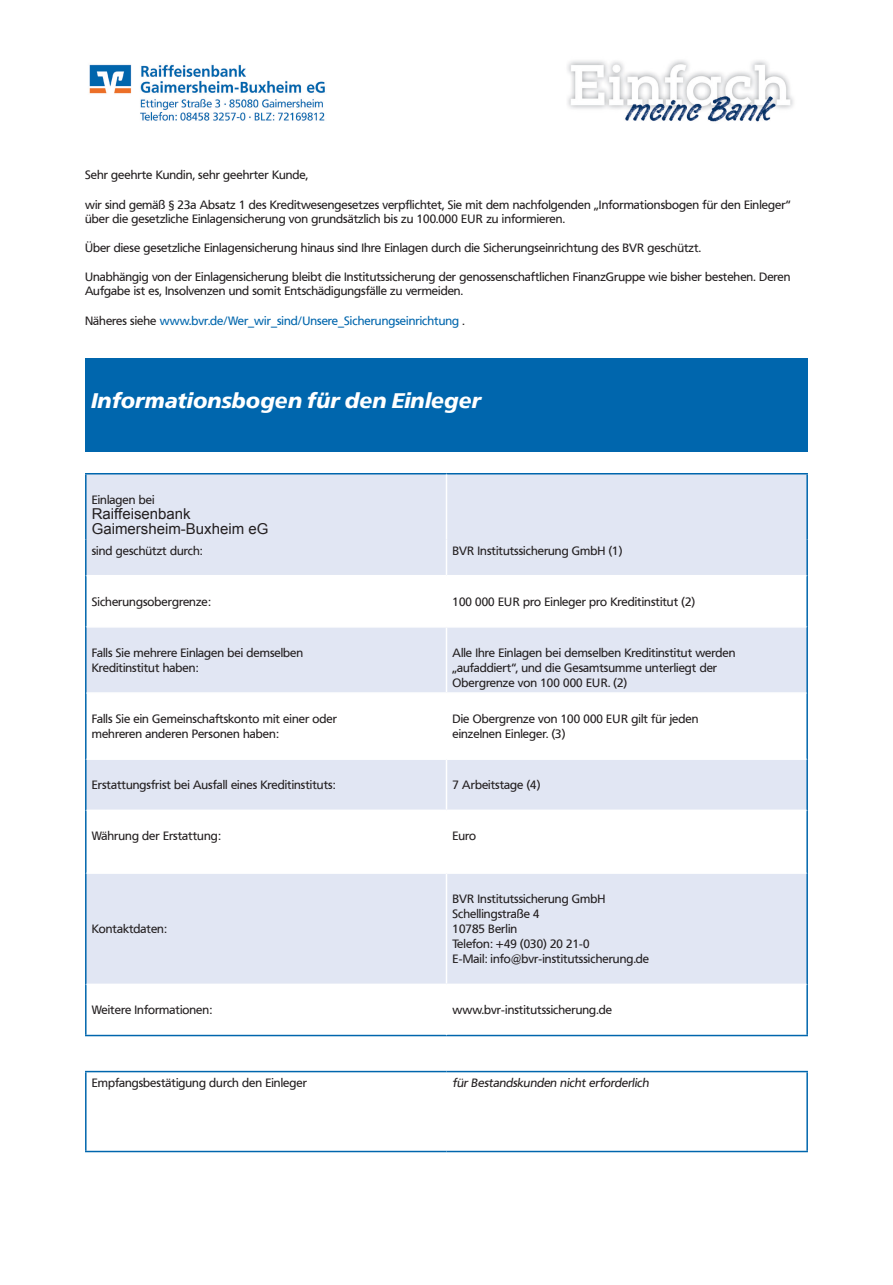
<style>
.page{position:relative;width:893px;height:1285px;background:#fff}
.page>*{position:absolute;margin:0;border:0;box-sizing:border-box;transform-origin:0 0}
.t1{font:italic 700 21px "Frutiger VR";color:#fff}
.t2{font:15px/15px "Arial";color:#231f20}
.t3{font:12px/15px "Frutiger VR";color:#231f20}
.t4{font:12px "Frutiger VR";color:#0066ad}
.s1{color:#231f20}
</style>
<div class="page">
<div style="left:85px;top:359px;width:723px;height:93px;background:#0066ad"></div>
<svg style="left:87px;top:474px;width:719px;height:509px;fill:#e1e6f3"></svg>
<hr style="left:85px;top:473px;width:361px;height:1px;background:#0066ad">
<hr style="left:85px;top:474px;width:2px;height:65px;background:#0066ad">
<hr style="left:446px;top:473px;width:362px;height:1px;background:#0066ad">
<hr style="left:806px;top:474px;width:2px;height:65px;background:#0066ad">
<hr style="left:85px;top:539px;width:2px;height:36px;background:#0066ad">
<hr style="left:806px;top:539px;width:2px;height:36px;background:#0066ad">
<hr style="left:85px;top:575px;width:2px;height:51px;background:#0066ad">
<hr style="left:806px;top:575px;width:2px;height:51px;background:#0066ad">
<hr style="left:85px;top:626px;width:2px;height:67px;background:#0066ad">
<hr style="left:806px;top:626px;width:2px;height:67px;background:#0066ad">
<hr style="left:85px;top:693px;width:2px;height:66px;background:#0066ad">
<hr style="left:806px;top:693px;width:2px;height:66px;background:#0066ad">
<hr style="left:85px;top:759px;width:2px;height:51px;background:#0066ad">
<hr style="left:806px;top:759px;width:2px;height:51px;background:#0066ad">
<hr style="left:85px;top:810px;width:2px;height:63px;background:#0066ad">
<hr style="left:806px;top:810px;width:2px;height:63px;background:#0066ad">
<hr style="left:85px;top:873px;width:2px;height:111px;background:#0066ad">
<hr style="left:806px;top:873px;width:2px;height:111px;background:#0066ad">
<hr style="left:85px;top:984px;width:2px;height:50px;background:#0066ad">
<hr style="left:806px;top:984px;width:2px;height:50px;background:#0066ad">
<hr style="left:85px;top:1034px;width:361px;height:2px;background:#0066ad">
<hr style="left:446px;top:1034px;width:362px;height:2px;background:#0066ad">
<hr style="left:446px;top:474px;width:1px;height:65px;background:#fff">
<hr style="left:446px;top:539px;width:1px;height:36px;background:#fff">
<hr style="left:87px;top:575px;width:359px;height:1px;background:#fff">
<hr style="left:446px;top:575px;width:360px;height:1px;background:#fff">
<hr style="left:446px;top:576px;width:1px;height:50px;background:#fff">
<hr style="left:87px;top:626px;width:359px;height:1px;background:#fff">
<hr style="left:446px;top:626px;width:360px;height:1px;background:#fff">
<hr style="left:446px;top:627px;width:1px;height:65px;background:#fff">
<hr style="left:87px;top:692px;width:359px;height:1px;background:#fff">
<hr style="left:446px;top:692px;width:360px;height:1px;background:#fff">
<hr style="left:446px;top:693px;width:1px;height:65px;background:#fff">
<hr style="left:87px;top:758px;width:359px;height:1px;background:#fff">
<hr style="left:446px;top:758px;width:360px;height:1px;background:#fff">
<hr style="left:446px;top:759px;width:1px;height:50px;background:#fff">
<hr style="left:87px;top:809px;width:359px;height:2px;background:#fff">
<hr style="left:446px;top:809px;width:360px;height:2px;background:#fff">
<hr style="left:446px;top:811px;width:1px;height:61px;background:#fff">
<hr style="left:87px;top:872px;width:359px;height:1px;background:#fff">
<hr style="left:446px;top:872px;width:360px;height:1px;background:#fff">
<hr style="left:446px;top:873px;width:1px;height:110px;background:#fff">
<hr style="left:85px;top:1070px;width:361px;height:2px;background:#0066ad">
<hr style="left:85px;top:1072px;width:2px;height:78px;background:#0066ad">
<hr style="left:446px;top:1070px;width:362px;height:2px;background:#0066ad">
<hr style="left:806px;top:1072px;width:2px;height:78px;background:#0066ad">
<hr style="left:85px;top:1150px;width:361px;height:1px;background:#0066ad">
<hr style="left:446px;top:1150px;width:362px;height:1px;background:#0066ad">
<img style="left:89px;top:60px;width:705px;height:62px">
<p class="t3" style="left:85px;top:168px;width:225px">Sehr geehrte Kundin, sehr geehrter Kunde,</p>
<p class="t3" style="left:85px;top:197px;width:707px;line-height:14.4px">wir sind gemäß § 23a Absatz 1 des Kreditwesengesetzes verpflichtet, Sie mit dem nachfolgenden „Informationsbogen für den Einleger“ über die gesetzliche Einlagensicherung von grundsätzlich bis zu 100.000 EUR zu informieren.</p>
<p class="t3" style="left:85px;top:240px;width:618px">Über diese gesetzliche Einlagensicherung hinaus sind Ihre Einlagen durch die Sicherungseinrichtung des BVR geschützt.</p>
<p class="t3" style="left:85px;top:269px;width:707px;line-height:14.4px">Unabhängig von der Einlagensicherung bleibt die Institutssicherung der genossenschaftlichen FinanzGruppe wie bisher bestehen. Deren<br>Aufgabe ist es, Insolvenzen und somit Entschädigungsfälle zu vermeiden.</p>
<p class="t4" style="left:85px;top:313px;width:381px"><span class="s1">Näheres siehe</span> www.bvr.de/Wer_wir_sind/Unsere_Sicherungseinrichtung <span class="s1">.</span></p>
<h1 class="t1" style="left:91px;top:388px;width:392px">Informationsbogen für den Einleger</h1>
<p class="t3" style="left:92px;top:492px;width:64px">Einlagen bei</p>
<p class="t2" style="left:92px;top:506px;width:178px">Raiffeisenbank<br>Gaimersheim-Buxheim eG</p>
<p class="t3" style="left:92px;top:543px;width:112px">sind geschützt durch:</p>
<p class="t3" style="left:452px;top:543px;width:171px">BVR Institutssicherung GmbH (1)</p>
<p class="t3" style="left:92px;top:594px;width:120px">Sicherungsobergrenze:</p>
<p class="t3" style="left:452px;top:594px;width:244px">100 000 EUR pro Einleger pro Kreditinstitut (2)</p>
<p class="t3" style="left:92px;top:645px;width:213px">Falls Sie mehrere Einlagen bei demselben<br>Kreditinstitut haben:</p>
<p class="t3" style="left:452px;top:645px;width:284px">Alle Ihre Einlagen bei demselben Kreditinstitut werden „aufaddiert“, und die Gesamtsumme unterliegt der<br>Obergrenze von 100 000 EUR. (2)</p>
<p class="t3" style="left:92px;top:711px;width:247px">Falls Sie ein Gemeinschaftskonto mit einer oder mehreren anderen Personen haben:</p>
<p class="t3" style="left:452px;top:711px;width:247px">Die Obergrenze von 100 000 EUR gilt für jeden einzelnen Einleger. (3)</p>
<p class="t3" style="left:92px;top:777px;width:245px">Erstattungsfrist bei Ausfall eines Kreditinstituts:</p>
<p class="t3" style="left:452px;top:777px;width:89px">7 Arbeitstage (4)</p>
<p class="t3" style="left:92px;top:828px;width:130px">Währung der Erstattung:</p>
<p class="t3" style="left:452px;top:828px;width:25px">Euro</p>
<p class="t3" style="left:92px;top:921px;width:76px">Kontaktdaten:</p>
<p class="t3" style="left:452px;top:891px;width:198px">BVR Institutssicherung GmbH<br>Schellingstraße 4<br>10785 Berlin<br>Telefon: +49 (030) 20 21-0<br>E-Mail: info@bvr-institutssicherung.de</p>
<p class="t3" style="left:92px;top:1002px;width:122px">Weitere Informationen:</p>
<p class="t3" style="left:452px;top:1002px;width:161px">www.bvr-institutssicherung.de</p>
<p class="t3" style="left:92px;top:1074px;width:217px">Empfangsbestätigung durch den Einleger</p>
<p class="t3" style="left:452px;top:1074px;width:200px">für Bestandskunden nicht erforderlich</p>
</div>
